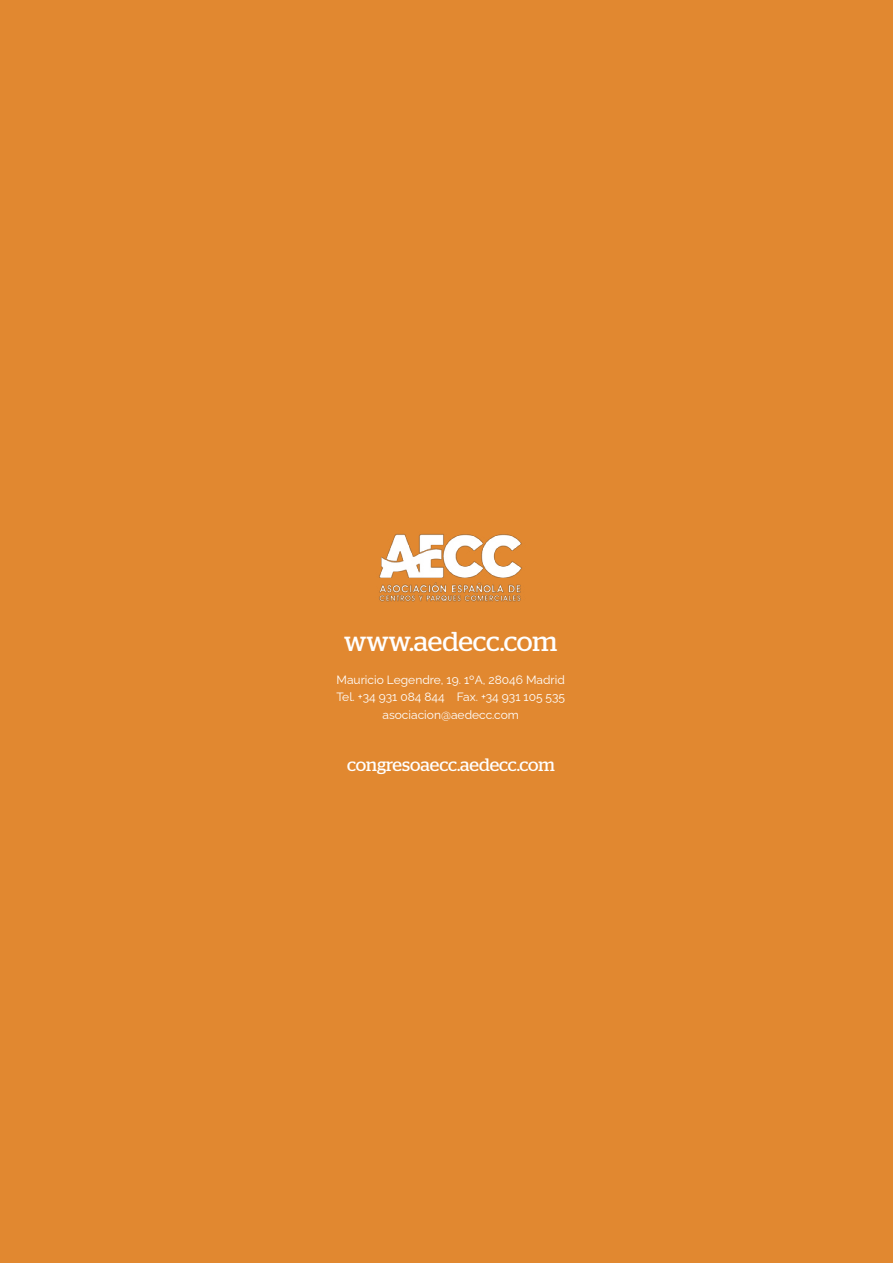
<style>
.page{position:relative;width:893px;height:1263px;background:#e18830}
.page>*{position:absolute;margin:0;border:0;box-sizing:border-box;transform-origin:0 0}
.t1{font:27.3px "Stag";letter-spacing:-.005em;color:#fff}
.t2{font:18px "Stag";letter-spacing:-.005em;color:#fff}
.t3{font:12px/17.7px "Raleway";color:#fff;text-align:center}
</style>
<div class="page">
<img style="left:379px;top:534px;width:143px;height:68px">
<h1 class="t1" style="left:344px;top:626px;width:215px">www.aedecc.com</h1>
<p class="t3" style="left:336px;top:669px;width:230px">Mauricio Legendre, 19. 1ºA, 28046 Madrid<br>Tel. +34 931 084 844 Fax. +34 931 105 535 asociacion@aedecc.com</p>
<h2 class="t2" style="left:347px;top:754px;width:209px">congresoaecc.aedecc.com</h2>
</div>
